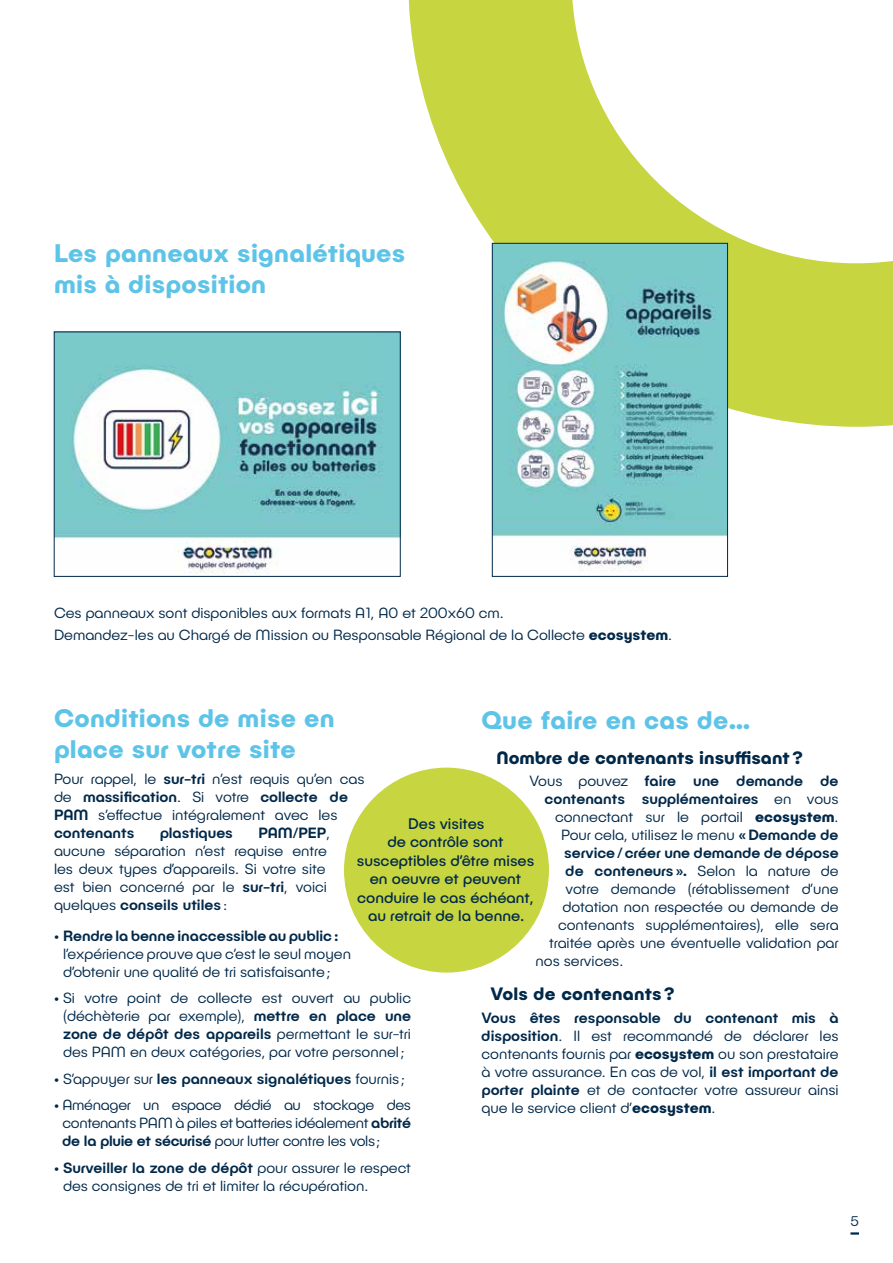
<style>
.page{position:relative;width:893px;height:1263px;background:#fff}
.page>*{position:absolute;margin:0;border:0;box-sizing:border-box;transform-origin:0 0}
.t1{font:700 25.5px/30.6px "Publica Play";letter-spacing:.01em;color:#5ec4e7}
.t2{font:700 18px "Publica Play";color:#002849}
.t3{font:15.45px/18.6px "Publica Play";color:#002849;text-align:center}
.t4{font:300 15px/18px "Publica Play";color:#002849}
.t5{font:500 15px "Publica Play";color:#002849}
.t6{font:300 14.1px "Publica Play";color:#002849}
.s1{font-weight:700}
.s2{font-weight:500}
.s3{font-weight:300}
</style>
<div class="page">
<svg style="left:408px;top:0;width:485px;height:427px"></svg>
<img style="left:494px;top:245px;width:232px;height:326px">
<div style="left:492px;top:243px;width:236px;height:334px;border:1px solid #002849"></div>
<img style="left:56px;top:334px;width:342px;height:240px">
<div style="left:54px;top:332px;width:346px;height:245px;border:1px solid #002849"></div>
<div style="left:344px;top:768px;width:205px;height:204px;background:#c7d540;border-radius:50%"></div>
<svg style="left:850px;top:1232px;width:9px;height:2px"></svg>
<h1 class="t1" style="left:54px;top:237px;width:353px">Les panneaux signalétiques mis à disposition</h1>
<p class="t4" style="left:54px;top:601px;width:620px;line-height:22.2px">Ces panneaux sont disponibles aux formats A1, A0 et 200x60 cm.<br>Demandez-les au Chargé de Mission ou Responsable Régional de la Collecte <span class="s1">ecosystem</span>.</p>
<h1 class="t1" style="left:54px;top:702px;width:282px">Conditions de mise en place sur votre site</h1>
<p class="t4" style="left:54px;top:770px;width:312px">Pour rappel, le <span class="s2">sur-tri</span> n’est requis qu’en cas de <span class="s2">massification</span>. Si votre <span class="s2">collecte de PAM</span> s’effectue intégralement avec les <span class="s2">contenants</span></p>
<h1 class="t1" style="left:482px;top:704px;width:271px">Que faire en cas de…</h1>
<p class="t2" style="left:497px;top:745px;width:308px">Nombre de contenants insuffisant?</p>
<p class="t5" style="left:530px;top:771px;width:310px"><span class="s3">Vous pouvez</span> faire une demande de</p>
<p class="t5" style="left:545px;top:789px;width:296px">contenants supplémentaires <span class="s3">en vous</span></p>
<p class="t4" style="left:555px;top:807px;width:285px">connectant sur le portail <span class="s1">ecosystem</span>.</p>
<p class="t4" style="left:561px;top:825px;width:279px">Pour cela, utilisez le menu <span class="s2">«Demande de</span></p>
<p class="t5" style="left:564px;top:843px;width:276px">service/créer une demande de dépose</p>
<p class="t4" style="left:566px;top:861px;width:275px"><span class="s2">de conteneurs».</span> Selon la nature de</p>
<p class="t4" style="left:566px;top:879px;width:274px">votre demande (rétablissement d’une</p>
<p class="t4" style="left:563px;top:897px;width:277px">dotation non respectée ou demande de</p>
<p class="t4" style="left:558px;top:915px;width:282px">contenants supplémentaires), elle sera</p>
<p class="t4" style="left:549px;top:933px;width:291px">traitée après une éventuelle validation par</p>
<p class="t4" style="left:536px;top:951px;width:89px">nos services.</p>
<p class="t2" style="left:491px;top:982px;width:186px">Vols de contenants?</p>
<p class="t4" style="left:482px;top:1008px;width:359px;text-align:justify"><span class="s2">Vous êtes responsable du contenant mis à disposition</span>. Il est recommandé de déclarer les contenants fournis par <span class="s1">ecosystem</span> ou son prestataire à votre assurance. En cas de vol, <span class="s2">il est important de porter plainte</span> et de contacter votre assureur ainsi que le service client d’<span class="s1">ecosystem</span>.</p>
<p class="t3" style="left:357px;top:814px;width:179px">Des visites<br>de contrôle sont susceptibles d’être mises en oeuvre et peuvent conduire le cas échéant, au retrait de la benne.</p>
<p class="t4" style="left:54px;top:824px;width:278px;text-indent:204px"><span class="s2">PAM/PEP</span>, aucune séparation n’est requise entre les deux types d’appareils. Si votre site est bien concerné par le <span class="s2">sur-tri</span>, voici quelques <span class="s2">conseils utiles</span>:</p>
<p class="t4" style="left:63px;top:926px;width:289px;text-indent:-9px">• <span class="s2">Rendre la benne inaccessible au public: </span>l’expérience prouve que c’est le seul moyen d’obtenir une qualité de tri satisfaisante;</p>
<p class="t4" style="left:63px;top:989px;width:349px;text-align:justify;text-indent:-9px">• Si votre point de collecte est ouvert au public (déchèterie par exemple), <span class="s2">mettre en place une zone de dépôt des appareils</span> permettant le sur-tri des PAM en deux catégories, par votre personnel;</p>
<p class="t5" style="left:54px;top:1069px;width:353px"><span class="s3">• S’appuyer sur</span> les panneaux signalétiques <span class="s3">fournis ;</span></p>
<p class="t4" style="left:62px;top:1096px;width:350px;text-align:justify;text-indent:-8px">• Aménager un espace dédié au stockage des contenants PAM à piles et batteries idéalement <span class="s2">abrité de la pluie et sécurisé</span> pour lutter contre les vols;</p>
<p class="t4" style="left:63px;top:1158px;width:349px;text-indent:-9px">• <span class="s2">Surveiller la zone de dépôt</span> pour assurer le respect des consignes de tri et limiter la récupération.</p>
<p class="t5" style="left:160px;top:823px;width:75px">plastiques</p>
<p class="t6" style="left:850px;top:1212px;width:10px">5</p>
</div>
